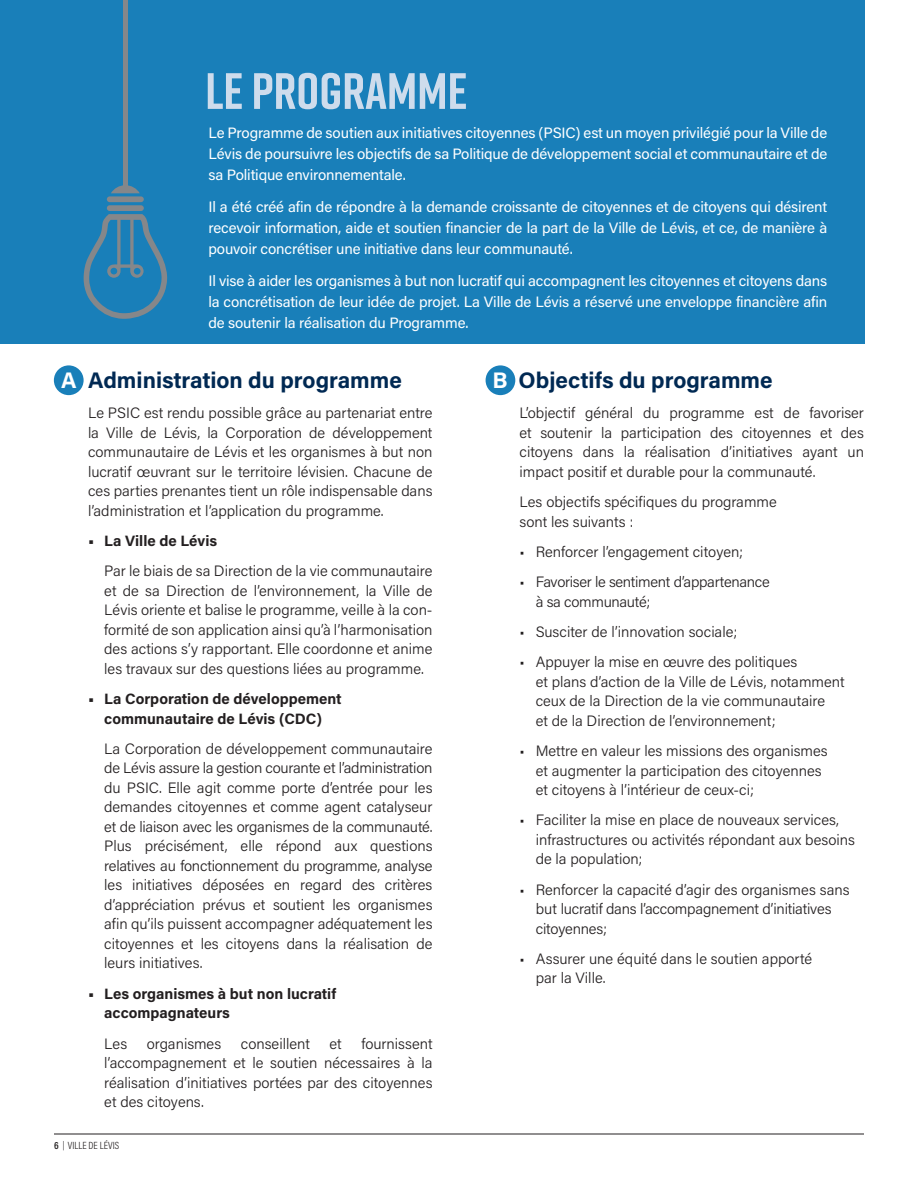
<style>
.page{position:relative;width:918px;height:1188px;background:#fff}
.page>*{position:absolute;margin:0;border:0;box-sizing:border-box;transform-origin:0 0}
.t1{font:700 51px "Rift";color:#cedcec}
.t2{font:700 22.5px "Acumin Pro";color:#002953}
.t3{font:300 15px/19.5px "Acumin Pro";color:#231f20}
.t4{font:15px/21px "Acumin Pro";letter-spacing:-.01em;color:#fff;text-align:justify}
.t5{font:700 15px/19.5px "Acumin Pro";color:#231f20;text-align:center}
.t6{font:300 15px/19.5px "Acumin Pro";letter-spacing:-.02em;color:#231f20}
.t7{font:300 10.5px "Acumin Pro Cond";color:#231f20}
.s1{color:#fff}
.s2{font-weight:600}
.s3{font-size:9px}
</style>
<div class="page">
<hr style="left:54px;top:1134px;width:810px;height:1px;background:#231f20">
<div style="left:54px;top:365px;width:30px;height:30px;background:#197fb9;border-radius:50%"></div>
<div style="left:486px;top:365px;width:29px;height:30px;background:#197fb9;border-radius:50%"></div>
<div style="left:0;top:0;width:864px;height:343px;background:#197fb9"></div>
<div style="left:123px;top:0;width:5px;height:186px;background:#85878a"></div>
<div style="left:107px;top:205px;width:37px;height:6px;background:#85878a;border-radius:3px"></div>
<div style="left:107px;top:196px;width:37px;height:6px;background:#85878a;border-radius:3px"></div>
<svg style="left:111px;top:185px;width:29px;height:8px"></svg>
<svg style="left:84px;top:214px;width:83px;height:105px"></svg>
<h1 class="t1" style="left:205px;top:55px;width:264px">LE PROGRAMME</h1>
<p class="t4" style="left:208px;top:122px;width:620px">Le Programme de soutien aux initiatives citoyennes (PSIC) est un moyen privilégié pour la Ville de Lévis de poursuivre les objectifs de sa Politique de développement social et communautaire et de sa Politique environnementale.</p>
<p class="t4" style="left:208px;top:196px;width:620px">Il a été créé afin de répondre à la demande croissante de citoyennes et de citoyens qui désirent recevoir information, aide et soutien financier de la part de la Ville de Lévis, et ce, de manière à pouvoir concrétiser une initiative dans leur communauté.</p>
<p class="t4" style="left:208px;top:270px;width:620px">Il vise à aider les organismes à but non lucratif qui accompagnent les citoyennes et citoyens dans la concrétisation de leur idée de projet. La Ville de Lévis a réservé une enveloppe financière afin de soutenir la réalisation du Programme.</p>
<h2 class="t2" style="left:61px;top:364px;width:342px"><span class="s1">A</span> Administration du programme</h2>
<p class="t3" style="left:88px;top:403px;width:346px;text-align:justify">Le PSIC est rendu possible grâce au partenariat entre la Ville de Lévis, la Corporation de développement communautaire de Lévis et les organismes à but non lucratif œuvrant sur le territoire lévisien. Chacune de ces parties prenantes tient un rôle indispensable dans l’administration et l’application du programme.</p>
<p class="t5" style="left:88px;top:530px;width:131px">• La Ville de Lévis</p>
<p class="t3" style="left:104px;top:561px;width:330px;text-align:justify">Par le biais de sa Direction de la vie communautaire et de sa Direction de l’environnement, la Ville de Lévis oriente et balise le programme, veille à la con&shy;formité de son application ainsi qu’à l’harmonisation des actions s’y rapportant. Elle coordonne et anime les travaux sur des questions liées au programme.</p>
<p class="t5" style="left:88px;top:689px;width:255px">• La Corporation de développement communautaire de Lévis (CDC)</p>
<p class="t3" style="left:104px;top:738px;width:330px;text-align:justify">La Corporation de développement communautaire de Lévis assure la gestion courante et l’administration du PSIC. Elle agit comme porte d’entrée pour les demandes citoyennes et comme agent catalyseur et de liaison avec les organismes de la communauté.<br>Plus précisément, elle répond aux questions relatives au fonctionnement du programme, analyse les initiatives déposées en regard des critères d’appréciation prévus et soutient les organismes afin qu’ils puissent accompagner adéquatement les citoyennes et les citoyens dans la réalisation de leurs initiatives.</p>
<p class="t5" style="left:104px;top:983px;width:234px;text-align:left;text-indent:-16px">• Les organismes à but non lucratif accompagnateurs</p>
<p class="t3" style="left:104px;top:1033px;width:25px">Les</p>
<p class="t3" style="left:147px;top:1033px;width:76px">organismes</p>
<p class="t3" style="left:241px;top:1033px;width:71px">conseillent</p>
<p class="t3" style="left:330px;top:1033px;width:14px">et</p>
<p class="t3" style="left:104px;top:1033px;width:330px;text-align:justify;text-indent:257px">fournissent l’accompagnement et le soutien nécessaires à la réalisation d’initiatives portées par des citoyennes et des citoyens.</p>
<p class="t7" style="left:54px;top:1139px;width:67px"><span class="s2">6</span> <span class="s3">|</span> VILLE DE LÉVIS</p>
<h2 class="t2" style="left:493px;top:364px;width:282px"><span class="s1">B</span> Objectifs du programme</h2>
<p class="t3" style="left:519px;top:403px;width:346px;text-align:justify">L’objectif général du programme est de favoriser et soutenir la participation des citoyennes et des citoyens dans la réalisation d’initiatives ayant un impact positif et durable pour la communauté.</p>
<p class="t3" style="left:519px;top:492px;width:259px">Les objectifs spécifiques du programme sont les suivants :</p>
<p class="t3" style="left:519px;top:541px;width:225px">• Renforcer l’engagement citoyen;</p>
<p class="t6" style="left:536px;top:572px;width:236px;text-indent:-16px">• Favoriser le sentiment d’appartenance à sa communauté;</p>
<p class="t3" style="left:519px;top:621px;width:219px">• Susciter de l’innovation sociale;</p>
<p class="t3" style="left:536px;top:652px;width:310px;text-indent:-16px">• Appuyer la mise en œuvre des politiques<br>et plans d’action de la Ville de Lévis, notamment ceux de la Direction de la vie communautaire<br>et de la Direction de l’environnement;</p>
<p class="t3" style="left:536px;top:741px;width:294px;text-indent:-16px">• Mettre en valeur les missions des organismes et augmenter la participation des citoyennes et citoyens à l’intérieur de ceux-ci;</p>
<p class="t3" style="left:536px;top:810px;width:321px;text-indent:-16px">• Faciliter la mise en place de nouveaux services, infrastructures ou activités répondant aux besoins de la population;</p>
<p class="t3" style="left:536px;top:879px;width:315px;text-indent:-16px">• Renforcer la capacité d’agir des organismes sans but lucratif dans l’accompagnement d’initiatives citoyennes;</p>
<p class="t3" style="left:536px;top:948px;width:278px;text-indent:-16px">• Assurer une équité dans le soutien apporté par la Ville.</p>
</div>
